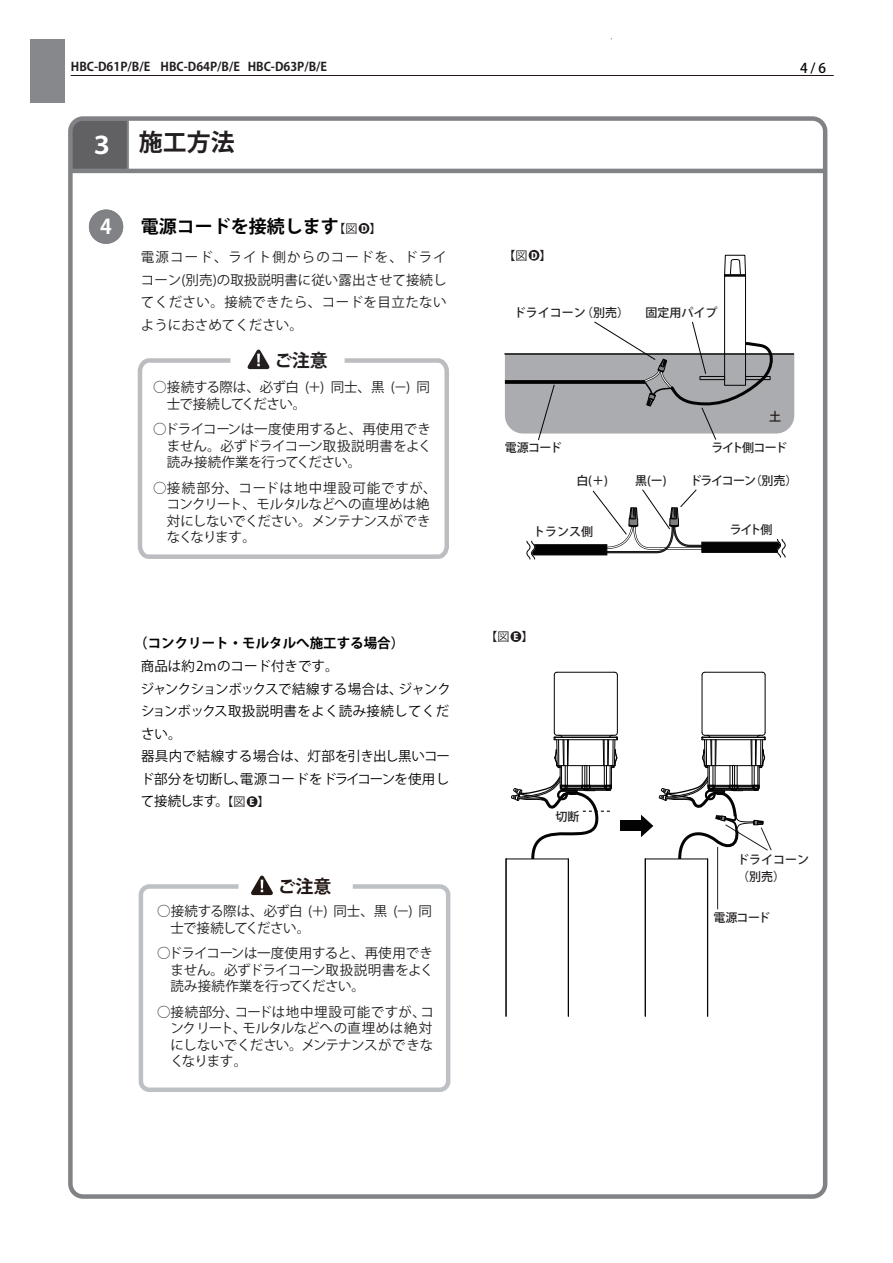
<style>
.page{position:relative;width:893px;height:1263px;background:#fff}
.page>*{position:absolute;margin:0;border:0;box-sizing:border-box;transform-origin:0 0}
.t1{font:700 24px "Koz Go Pro";color:#231f20}
.t2{font:700 20.25px "Koz Go Pro";color:#fff}
.t3{font:700 18px "Koz Go Pro";color:#030303}
.t4{font:700 18px "Koz Go Pro";color:#231f20}
.t5{font:700 18px "Koz Go Pro";color:#221713}
.t6{font:13.5px/16.5px "Koz Go Pro";letter-spacing:-.005em;color:#231f20;text-align:justify}
.t7{font:13.5px/22.5px "Koz Go Pro";color:#030303}
.t8{font:13.5px/16.5px "Koz Go Pro";letter-spacing:-.04em;color:#231f20}
.t9{font:700 13.5px "Koz Go Pro";color:#030303}
.t10{font:500 13.5px "Koz Go Pro";color:#070304}
.t11{font:500 12px/17.1px "Koz Go Pro";color:#231f20}
.t12{font:700 12px "Koz Go Pro";color:#231f20}
.t13{font:12px "Koz Go Pro";color:#231f20}
.t14{font:500 12px "Koz Go Pro";letter-spacing:-.095em;color:#231f20}
.t15{font:500 12px "Koz Go Pro";letter-spacing:-.1em;color:#231f20}
.t16{font:500 12px "Koz Go Pro";color:#1f1511}
.t17{font:800 9px "Koz Go Pro";color:#fff}
.s1{color:#fff}
</style>
<div class="page">
<div style="left:30px;top:39px;width:34px;height:64px;background:#86888b"></div>
<hr style="left:71px;top:75px;width:763px;height:1px;background:#211814">
<svg style="left:73px;top:121px;width:57px;height:48px;background:#656568"></svg>
<div style="left:68px;top:116px;width:759px;height:1083px;border:4px solid #808285;border-radius:13px"></div>
<hr style="left:70px;top:169px;width:755px;height:4px;background:#808285">
<div style="left:90px;top:211px;width:32px;height:32px;background:#808285;border-radius:50%"></div>
<div style="left:89px;top:210px;width:34px;height:34px;border:2px solid #808285;border-radius:50%"></div>
<svg style="left:253px;top:349px;width:11px;height:7px"></svg>
<svg style="left:137px;top:356px;width:312px;height:203px"></svg>
<div style="left:724px;top:276px;width:22px;height:110px;border:1px solid #030303"></div>
<svg style="left:724px;top:254px;width:22px;height:22px"></svg>
<svg style="left:505px;top:321px;width:289px;height:119px"></svg>
<svg style="left:526px;top:489px;width:260px;height:71px"></svg>
<div style="left:529px;top:250px;width:10px;height:11px;background:#231f20;border-radius:50%"></div>
<div style="left:359px;top:223px;width:10px;height:11px;background:#231f20;border-radius:50%"></div>
<svg style="left:251px;top:875px;width:22px;height:20px"></svg>
<div style="left:139px;top:884px;width:311px;height:208px;border:4px solid #bdc0c4;border-radius:8px"></div>
<div style="left:510px;top:631px;width:11px;height:11px;background:#231f20;border-radius:50%"></div>
<div style="left:247px;top:796px;width:11px;height:11px;background:#231f20;border-radius:50%"></div>
<hr style="left:707px;top:859px;width:1px;height:157px;background:#030303">
<hr style="left:645px;top:859px;width:62px;height:1px;background:#030303">
<hr style="left:645px;top:859px;width:1px;height:157px;background:#030303">
<hr style="left:702px;top:675px;width:1px;height:57px;background:#030303">
<hr style="left:765px;top:675px;width:1px;height:57px;background:#030303">
<hr style="left:705px;top:672px;width:57px;height:1px;background:#030303">
<svg style="left:659px;top:732px;width:113px;height:130px"></svg>
<hr style="left:568px;top:859px;width:1px;height:157px;background:#030303">
<hr style="left:506px;top:859px;width:1px;height:157px;background:#030303">
<hr style="left:554px;top:675px;width:1px;height:57px;background:#030303">
<hr style="left:617px;top:675px;width:1px;height:57px;background:#030303">
<hr style="left:557px;top:672px;width:58px;height:1px;background:#030303">
<div style="left:620px;top:820px;width:22px;height:11px;background:#030303"></div>
<svg style="left:641px;top:815px;width:12px;height:22px"></svg>
<svg style="left:506px;top:732px;width:112px;height:130px"></svg>
<hr style="left:717px;top:847px;width:1px;height:62px;background:#231f20">
<p class="t12" style="left:71px;top:59px;width:258px">HBC-D61P/B/E HBC-D64P/B/E HBC-D63P/B/E</p>
<p class="t10" style="left:800px;top:59px;width:28px">4 / 6</p>
<h1 class="t1" style="left:90px;top:127px;width:147px"><span class="s1">３</span> 施工方法</h1>
<h2 class="t2" style="left:100px;top:214px;width:13px">14</h2>
<h3 class="t3" style="left:141px;top:215px;width:199px">電源コードを接続します</h3>
<p class="t13" style="left:333px;top:221px;width:49px">【図　】</p>
<p class="t17" style="left:361px;top:223px;width:8px">D</p>
<p class="t6" style="left:141px;top:246px;width:307px;line-height:22.5px">電源コード、ライト側からのコードを、ドライコーン(別売)の取扱説明書に従い露出させて接続してください。接続できたら、コードを目立たないようにおさめてください。</p>
<h3 class="t4" style="left:274px;top:349px;width:55px">ご注意</h3>
<p class="t8" style="left:167px;top:379px;width:265px;text-indent:-14px">○接続する際は、必ず白 (＋) 同士、黒 (－) 同士で接続してください。</p>
<p class="t6" style="left:167px;top:421px;width:266px;text-indent:-14px">○ドライコーンは一度使用すると、再使用できません。必ずドライコーン取扱説明書をよく読み接続作業を行ってください。</p>
<p class="t6" style="left:167px;top:480px;width:271px;text-align:left;text-indent:-14px">○接続部分、コードは地中埋設可能ですが、コンクリート、モルタルなどへの直埋めは絶対にしないでください。メンテナンスができなくなります。</p>
<p class="t9" style="left:134px;top:635px;width:271px">（コンクリート・モルタルへ施工する場合）</p>
<p class="t7" style="left:141px;top:655px;width:311px">商品は約2ｍのコード付きです。<br>ジャンクションボックスで結線する場合は、ジャンクションボックス取扱説明書をよく読み接続してください。<br>器具内で結線する場合は、灯部を引き出し黒いコード部分を切断し、電源コードをドライコーンを使用して接続します。</p>
<p class="t13" style="left:222px;top:794px;width:49px">【図　】</p>
<p class="t17" style="left:250px;top:796px;width:6px">E</p>
<h3 class="t5" style="left:278px;top:875px;width:55px">ご注意</h3>
<p class="t8" style="left:170px;top:903px;width:263px;text-indent:-14px">○接続する際は、必ず白 (＋) 同士、黒 (－) 同士で接続してください。</p>
<p class="t6" style="left:170px;top:945px;width:264px;text-indent:-14px">○ドライコーンは一度使用すると、再使用できません。必ずドライコーン取扱説明書をよく読み接続作業を行ってください。</p>
<p class="t6" style="left:170px;top:1004px;width:265px;text-align:left;text-indent:-13px">○接続部分、コードは地中埋設可能ですが、コンクリート、モルタルなどへの直埋めは絶対にしないでください。メンテナンスができなくなります。</p>
<p class="t13" style="left:503px;top:247px;width:49px">【図　】</p>
<p class="t17" style="left:531px;top:250px;width:8px">D</p>
<p class="t11" style="left:514px;top:305px;width:117px">ドライコーン（別売）</p>
<p class="t11" style="left:646px;top:305px;width:73px">固定用パイプ</p>
<p class="t16" style="left:769px;top:409px;width:13px">土</p>
<p class="t11" style="left:505px;top:440px;width:58px">電源コード</p>
<p class="t15" style="left:711px;top:440px;width:77px">ライト側コード</p>
<p class="t11" style="left:576px;top:473px;width:33px">白(＋)</p>
<p class="t11" style="left:635px;top:473px;width:33px">黒(ー)</p>
<p class="t14" style="left:690px;top:473px;width:109px">ドライコーン（別売）</p>
<p class="t11" style="left:533px;top:524px;width:61px">トランス側</p>
<p class="t11" style="left:730px;top:522px;width:44px">ライト側</p>
<p class="t13" style="left:485px;top:629px;width:49px">【図　】</p>
<p class="t17" style="left:513px;top:631px;width:6px">E</p>
<p class="t11" style="left:555px;top:809px;width:25px">切断</p>
<p class="t11" style="left:737px;top:851px;width:73px">ドライコーン（別売）</p>
<p class="t11" style="left:713px;top:910px;width:58px">電源コード</p>
</div>
